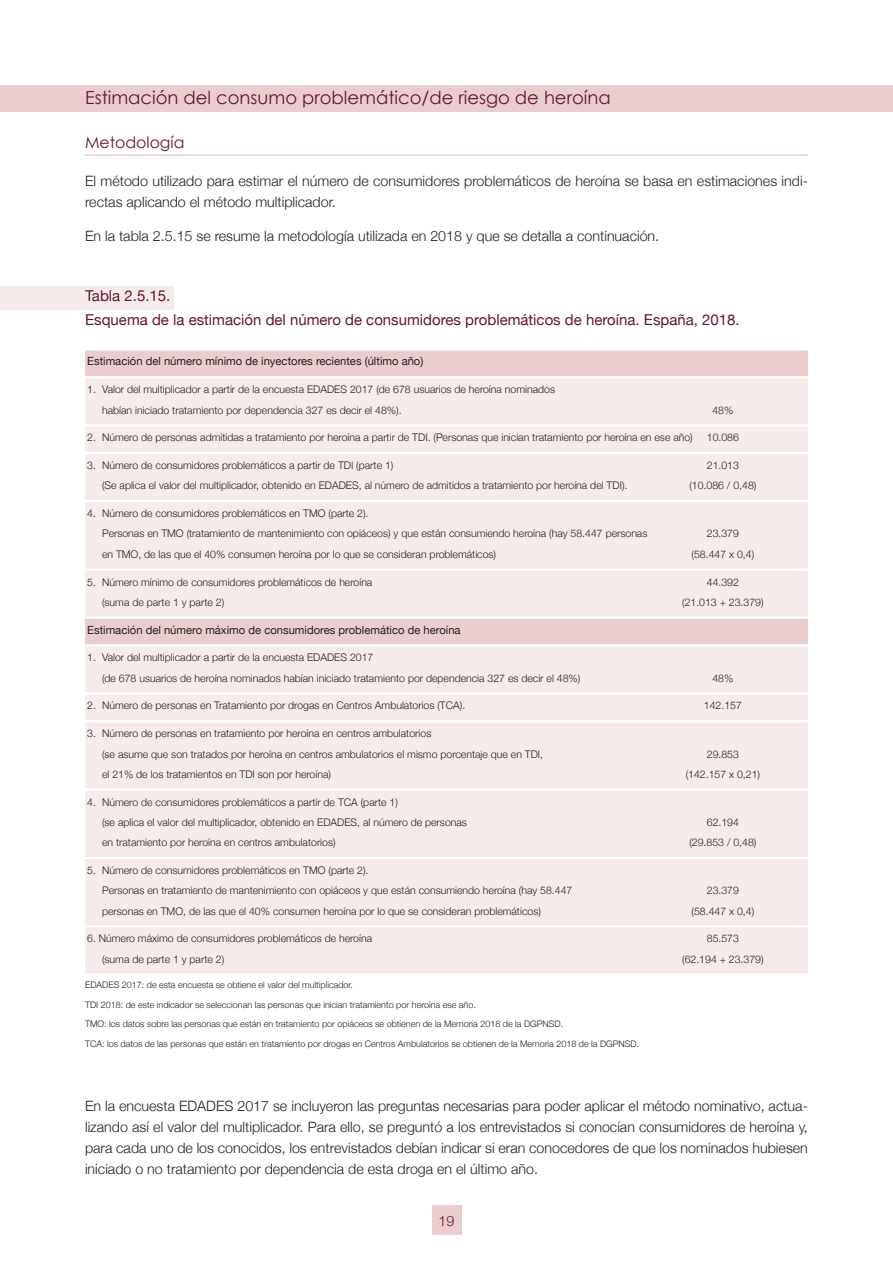
<style>
.page{position:relative;width:893px;height:1263px;background:#fff}
.page>*{position:absolute;margin:0;border:0;box-sizing:border-box;transform-origin:0 0}
.t1{font:18px "Century Gothic";color:#641633}
.t2{font:15.75px "Century Gothic";color:#641633}
.t3{font:15px/23.7px "Helvetica Neue";color:#641633}
.t4{font:300 14.25px/21px "Helvetica Neue";color:#231f20}
.t5{font:300 14.25px "Helvetica Neue";color:#641633}
.t6{font:11.25px "Helvetica Neue";color:#231f20}
.t7{font:300 10.5px/20.2px "Helvetica Neue";color:#231f20}
.t8{font:300 9px/19.8px "Helvetica Neue";color:#231f20}
</style>
<div class="page">
<div style="left:85px;top:948px;width:723px;height:25px;background:#f6ebeb"></div>
<div style="left:85px;top:927px;width:723px;height:26px;background:#f6ebeb"></div>
<div style="left:85px;top:900px;width:723px;height:25px;background:#f6ebeb"></div>
<div style="left:85px;top:879px;width:723px;height:26px;background:#f6ebeb"></div>
<div style="left:85px;top:859px;width:723px;height:26px;background:#f6ebeb"></div>
<div style="left:85px;top:831px;width:723px;height:26px;background:#f6ebeb"></div>
<div style="left:85px;top:811px;width:723px;height:25px;background:#f6ebeb"></div>
<div style="left:85px;top:791px;width:723px;height:25px;background:#f6ebeb"></div>
<div style="left:85px;top:763px;width:723px;height:25px;background:#f6ebeb"></div>
<div style="left:85px;top:743px;width:723px;height:25px;background:#f6ebeb"></div>
<div style="left:85px;top:722px;width:723px;height:26px;background:#f6ebeb"></div>
<div style="left:85px;top:695px;width:723px;height:25px;background:#f6ebeb"></div>
<div style="left:85px;top:667px;width:723px;height:25px;background:#f6ebeb"></div>
<div style="left:85px;top:646px;width:723px;height:26px;background:#f6ebeb"></div>
<div style="left:85px;top:619px;width:723px;height:25px;background:#eacecf"></div>
<div style="left:85px;top:591px;width:723px;height:25px;background:#f6ebeb"></div>
<div style="left:85px;top:571px;width:723px;height:25px;background:#f6ebeb"></div>
<div style="left:85px;top:543px;width:723px;height:25px;background:#f6ebeb"></div>
<div style="left:85px;top:523px;width:723px;height:25px;background:#f6ebeb"></div>
<div style="left:85px;top:502px;width:723px;height:26px;background:#f6ebeb"></div>
<div style="left:85px;top:474px;width:723px;height:26px;background:#f6ebeb"></div>
<div style="left:85px;top:454px;width:723px;height:26px;background:#f6ebeb"></div>
<div style="left:85px;top:426px;width:723px;height:26px;background:#f6ebeb"></div>
<div style="left:85px;top:399px;width:723px;height:25px;background:#f6ebeb"></div>
<div style="left:85px;top:378px;width:723px;height:26px;background:#f6ebeb"></div>
<div style="left:85px;top:351px;width:723px;height:25px;background:#eacecf"></div>
<div style="left:0;top:286px;width:174px;height:24px;background:#f6ebeb"></div>
<hr style="left:85px;top:154px;width:723px;height:2px;background:#eacecf">
<div style="left:0;top:85px;width:893px;height:27px;background:#eacecf"></div>
<div style="left:432px;top:1205px;width:29px;height:30px;background:#eacecf"></div>
<p class="t1" style="left:85px;top:85px;width:527px">Estimación del consumo problemático/de riesgo de heroína</p>
<p class="t2" style="left:85px;top:132px;width:101px">Metodología</p>
<p class="t4" style="left:85px;top:170px;width:724px">El método utilizado para estimar el número de consumidores problemáticos de heroína se basa en estimaciones indi&shy;rectas aplicando el método multiplicador.</p>
<p class="t4" style="left:85px;top:225px;width:576px">En la tabla 2.5.15 se resume la metodología utilizada en 2018 y que se detalla a continuación.</p>
<p class="t3" style="left:85px;top:284px;width:656px">Tabla 2.5.15.<br>Esquema de la estimación del número de consumidores problemáticos de heroína. España, 2018.</p>
<p class="t6" style="left:87px;top:355px;width:338px">Estimación del número mínimo de inyectores recientes (último año)</p>
<p class="t7" style="left:87px;top:379px;width:469px">1. Valor del multiplicador a partir de la encuesta EDADES 2017 (de 678 usuarios de heroína nominados</p>
<p class="t7" style="left:102px;top:399px;width:301px">habían iniciado tratamiento por dependencia 327 es decir el 48%).</p>
<p class="t7" style="left:712px;top:399px;width:23px">48%</p>
<p class="t7" style="left:87px;top:427px;width:607px">2. Número de personas admitidas a tratamiento por heroína a partir de TDI. (Personas que inician tratamiento por heroína en ese año)</p>
<p class="t7" style="left:707px;top:427px;width:34px">10.086</p>
<p class="t7" style="left:87px;top:455px;width:308px">3. Número de consumidores problemáticos a partir de TDI (parte 1)</p>
<p class="t7" style="left:707px;top:455px;width:34px">21.013</p>
<p class="t7" style="left:102px;top:475px;width:527px">(Se aplica el valor del multiplicador, obtenido en EDADES, al número de admitidos a tratamiento por heroína del TDI).</p>
<p class="t7" style="left:689px;top:475px;width:68px">(10.086 / 0,48)</p>
<p class="t7" style="left:102px;top:503px;width:547px;text-indent:-15px">4. Número de consumidores problemáticos en TMO (parte 2).<br>Personas en TMO (tratamiento de mantenimiento con opiáceos) y que están consumiendo heroína (hay 58.447 personas</p>
<p class="t7" style="left:707px;top:523px;width:34px">23.379</p>
<p class="t7" style="left:102px;top:544px;width:396px">en TMO, de las que el 40% consumen heroína por lo que se consideran problemáticos)</p>
<p class="t7" style="left:692px;top:544px;width:64px">(58.447 x 0,4)</p>
<p class="t7" style="left:87px;top:571px;width:287px">5. Número mínimo de consumidores problemáticos de heroína</p>
<p class="t7" style="left:707px;top:571px;width:34px">44.392</p>
<p class="t7" style="left:102px;top:592px;width:124px">(suma de parte 1 y parte 2)</p>
<p class="t7" style="left:682px;top:592px;width:83px">(21.013 + 23.379)</p>
<p class="t6" style="left:87px;top:623px;width:375px">Estimación del número máximo de consumidores problemático de heroína</p>
<p class="t7" style="left:102px;top:647px;width:480px;text-indent:-15px">1. Valor del multiplicador a partir de la encuesta EDADES 2017<br>(de 678 usuarios de heroína nominados habían iniciado tratamiento por dependencia 327 es decir el 48%)</p>
<p class="t7" style="left:712px;top:668px;width:23px">48%</p>
<p class="t7" style="left:87px;top:695px;width:380px">2. Número de personas en Tratamiento por drogas en Centros Ambulatorios (TCA).</p>
<p class="t7" style="left:704px;top:695px;width:39px">142.157</p>
<p class="t7" style="left:102px;top:723px;width:443px;text-indent:-15px">3. Número de personas en tratamiento por heroína en centros ambulatorios<br>(se asume que son tratados por heroína en centros ambulatorios el mismo porcentaje que en TDI, el 21% de los tratamientos en TDI son por heroína)</p>
<p class="t7" style="left:686px;top:743px;width:76px;text-align:center">29.853 (142.157 x 0,21)</p>
<p class="t7" style="left:102px;top:791px;width:366px;text-indent:-15px">4. Número de consumidores problemáticos a partir de TCA (parte 1)<br>(se aplica el valor del multiplicador, obtenido en EDADES, al número de personas en tratamiento por heroína en centros ambulatorios)</p>
<p class="t7" style="left:102px;top:860px;width:472px;text-indent:-15px">5. Número de consumidores problemáticos en TMO (parte 2).<br>Personas en tratamiento de mantenimiento con opiáceos y que están consumiendo heroína (hay 58.447 personas en TMO, de las que el 40% consumen heroína por lo que se consideran problemáticos)</p>
<p class="t7" style="left:689px;top:812px;width:68px;text-align:center">62.194 (29.853 / 0,48)</p>
<p class="t7" style="left:692px;top:880px;width:64px;text-align:center">23.379 (58.447 x 0,4)</p>
<p class="t7" style="left:102px;top:928px;width:272px;text-indent:-15px">6. Número máximo de consumidores problemáticos de heroína (suma de parte 1 y parte 2)</p>
<p class="t7" style="left:682px;top:928px;width:83px;text-align:center">85.573<br>(62.194 + 23.379)</p>
<p class="t8" style="left:85px;top:974px;width:480px">EDADES 2017: de esta encuesta se obtiene el valor del multiplicador.<br>TDI 2018: de este indicador se seleccionan las personas que inician tratamiento por heroína ese año.<br>TMO: los datos sobre las personas que están en tratamiento por opiáceos se obtienen de la Memoria 2018 de la DGPNSD.</p>
<p class="t8" style="left:85px;top:1034px;width:556px">TCA: los datos de las personas que están en tratamiento por drogas en Centros Ambulatorios se obtienen de la Memoria 2018 de la DGPNSD.</p>
<p class="t4" style="left:85px;top:1095px;width:724px;text-align:justify">En la encuesta EDADES 2017 se incluyeron las preguntas necesarias para poder aplicar el método nominativo, actua&shy;lizando así el valor del multiplicador. Para ello, se preguntó a los entrevistados si conocían consumidores de heroína y, para cada uno de los conocidos, los entrevistados debían indicar si eran conocedores de que los nominados hubiesen iniciado o no tratamiento por dependencia de esta droga en el último año.</p>
<h3 class="t5" style="left:439px;top:1212px;width:17px">19</h3>
</div>
